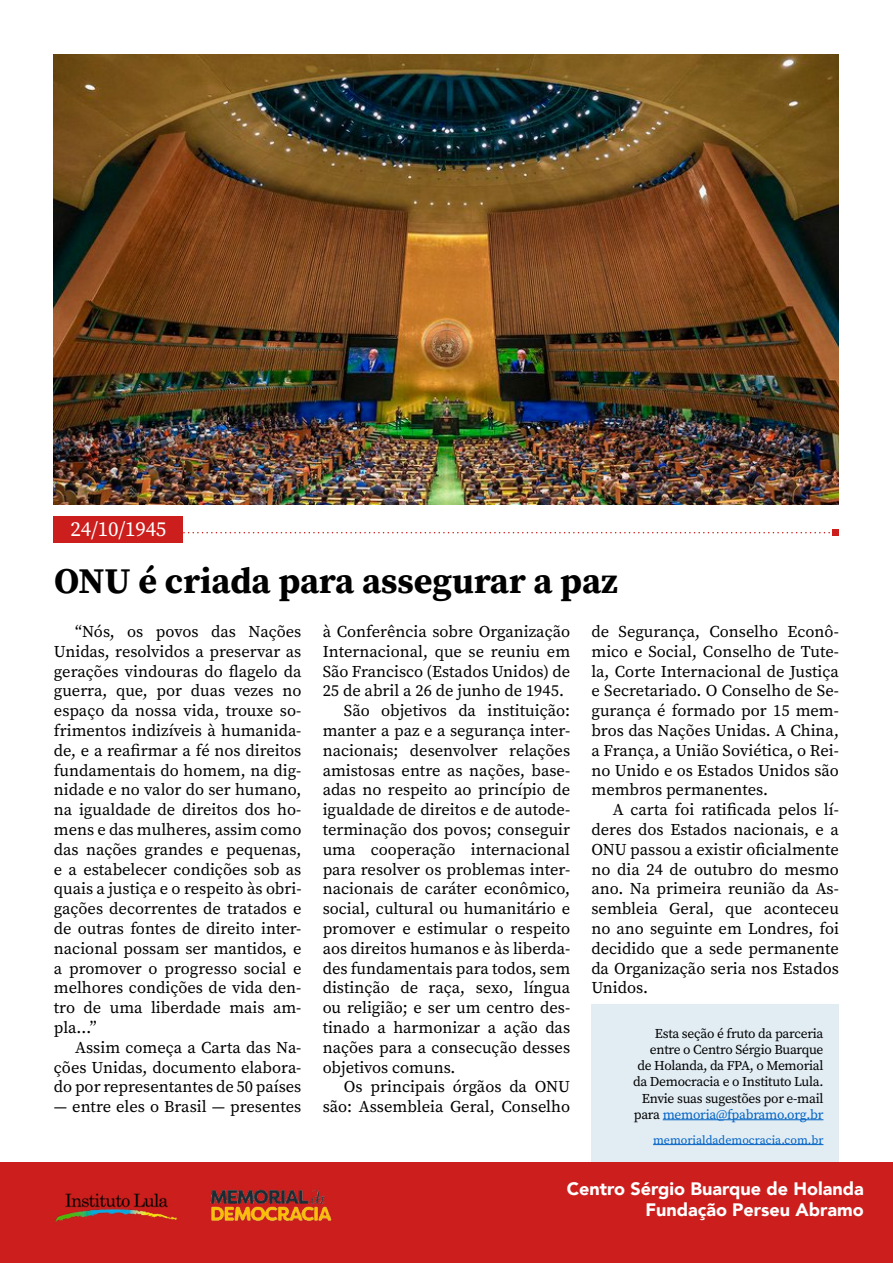
<style>
.page{position:relative;width:893px;height:1263px;background:#fff}
.page>*{position:absolute;margin:0;border:0;box-sizing:border-box;transform-origin:0 0}
.t1{font:700 36px "Source Serif Pro";color:#000}
.t2{font:21px "Source Serif Pro";letter-spacing:-.01em;color:#fff}
.t3{font:900 18px/21.6px "Avenir";color:#fff;text-align:right}
.t4{font:16.5px/19.8px "Source Serif Pro";color:#000;text-align:justify}
.t5{font:13.5px/16.2px "Source Serif Pro";letter-spacing:-.02em;color:#000;text-align:right}
.t6{font:12px "Source Serif Pro";color:#0063c5}
.s1{color:#0063c5}
</style>
<div class="page">
<div style="left:591px;top:1004px;width:248px;height:212px;background:#e1ecf3"></div>
<hr style="left:653px;top:1144px;width:170px;height:1px;background:#0063c5">
<hr style="left:663px;top:1119px;width:160px;height:1px;background:#0063c5">
<img style="left:54px;top:54px;width:785px;height:450px">
<div style="left:0;top:1162px;width:893px;height:101px;background:#cc1f1d"></div>
<img style="left:210px;top:1189px;width:122px;height:33px">
<img style="left:55px;top:1193px;width:122px;height:29px">
<svg style="left:183px;top:530px;width:656px;height:6px"></svg>
<div style="left:54px;top:516px;width:129px;height:27px;background:#cc1f1d"></div>
<p class="t2" style="left:70px;top:515px;width:97px">24/10/1945</p>
<h1 class="t1" style="left:54px;top:556px;width:565px">ONU é criada para assegurar a paz</h1>
<p class="t4" style="left:54px;top:622px;width:249px;text-indent:21px">“Nós, os povos das Nações Unidas, resolvidos a preservar as gerações vindouras do flagelo da guerra, que, por duas vezes no espaço da nossa vida, trouxe so&shy;frimentos indizíveis à humanida&shy;de, e a reafirmar a fé nos direitos fundamentais do homem, na dig&shy;nidade e no valor do ser humano, na igualdade de direitos dos ho&shy;mens e das mulheres, assim como das nações grandes e pequenas, e a estabelecer condições sob as quais a justiça e o respeito às obri&shy;gações decorrentes de tratados e de outras fontes de direito inter&shy;nacional possam ser mantidos, e a promover o progresso social e melhores condições de vida den&shy;tro de uma liberdade mais am&shy;pla…”</p>
<p class="t4" style="left:54px;top:1037px;width:249px;text-indent:21px">Assim começa a Carta das Na&shy;ções Unidas, documento elabora&shy;do por representantes de 50 países</p>
<p class="t4" style="left:54px;top:1097px;width:249px">— entre eles o Brasil — presentes</p>
<p class="t4" style="left:323px;top:622px;width:249px">à Conferência sobre Organização</p>
<p class="t4" style="left:323px;top:641px;width:249px">Internacional, que se reuniu em</p>
<p class="t4" style="left:323px;top:661px;width:249px">São Francisco (Estados Unidos) de</p>
<p class="t4" style="left:323px;top:681px;width:243px">25 de abril a 26 de junho de 1945.</p>
<p class="t4" style="left:344px;top:701px;width:228px">São objetivos da instituição:</p>
<p class="t4" style="left:323px;top:721px;width:249px">manter a paz e a segurança inter-</p>
<p class="t4" style="left:323px;top:740px;width:249px">nacionais; desenvolver relações</p>
<p class="t4" style="left:323px;top:760px;width:249px">amistosas entre as nações, base-</p>
<p class="t4" style="left:323px;top:780px;width:249px">adas no respeito ao princípio de</p>
<p class="t4" style="left:323px;top:800px;width:249px">igualdade de direitos e de autode-</p>
<p class="t4" style="left:323px;top:820px;width:249px">terminação dos povos; conseguir</p>
<p class="t4" style="left:323px;top:839px;width:249px">uma cooperação internacional</p>
<p class="t4" style="left:323px;top:859px;width:249px">para resolver os problemas inter-</p>
<p class="t4" style="left:323px;top:879px;width:249px">nacionais de caráter econômico,</p>
<p class="t4" style="left:323px;top:899px;width:249px">social, cultural ou humanitário e</p>
<p class="t4" style="left:323px;top:919px;width:249px">promover e estimular o respeito</p>
<p class="t4" style="left:323px;top:938px;width:249px">aos direitos humanos e às liberda-</p>
<p class="t4" style="left:323px;top:958px;width:249px">des fundamentais para todos, sem</p>
<p class="t4" style="left:323px;top:978px;width:249px">distinção de raça, sexo, língua</p>
<p class="t4" style="left:323px;top:998px;width:249px">ou religião; e ser um centro des-</p>
<p class="t4" style="left:323px;top:1018px;width:249px">tinado a harmonizar a ação das</p>
<p class="t4" style="left:323px;top:1037px;width:249px">nações para a consecução desses</p>
<p class="t4" style="left:323px;top:1057px;width:134px">objetivos comuns.</p>
<p class="t4" style="left:344px;top:1077px;width:228px">Os principais órgãos da ONU</p>
<p class="t4" style="left:323px;top:1097px;width:249px">são: Assembleia Geral, Conselho</p>
<p class="t4" style="left:591px;top:622px;width:249px">de Segurança, Conselho Econô&shy;mico e Social, Conselho de Tute&shy;la, Corte Internacional de Justiça e Secretariado. O Conselho de Se&shy;gurança é formado por 15 mem&shy;bros das Nações Unidas. A China, a França, a União Soviética, o Rei&shy;no Unido e os Estados Unidos são membros permanentes.</p>
<p class="t4" style="left:591px;top:800px;width:249px;text-indent:21px">A carta foi ratificada pelos lí&shy;deres dos Estados nacionais, e a ONU passou a existir oficialmente no dia 24 de outubro do mesmo ano. Na primeira reunião da As&shy;sembleia Geral, que aconteceu no ano seguinte em Londres, foi decidido que a sede permanente da Organização seria nos Estados Unidos.</p>
<p class="t5" style="left:633px;top:1025px;width:192px">Esta seção é fruto da parceria entre o Centro Sérgio Buarque de Holanda, da FPA, o Memorial da Democracia e o Instituto Lula.<br>Envie suas sugestões por e-mail para <span class="s1">memoria@fpabramo.org.br</span></p>
<p class="t6" style="left:653px;top:1132px;width:172px">memorialdademocracia.com.br</p>
<p class="t3" style="left:567px;top:1177px;width:298px">Centro Sérgio Buarque de Holanda<br>Fundação Perseu Abramo</p>
</div>
